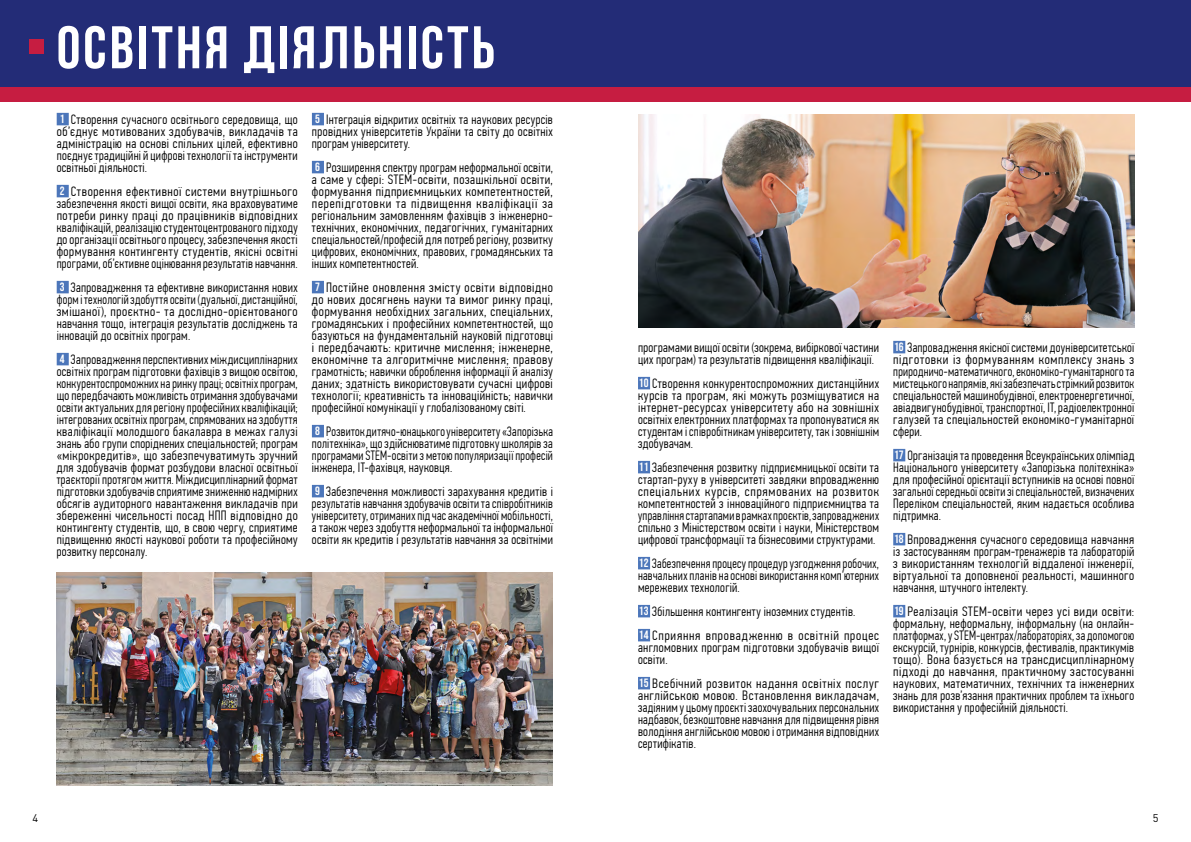
<style>
.page{position:relative;width:1191px;height:842px;background:#fff}
.page>*{position:absolute;margin:0;border:0;box-sizing:border-box;transform-origin:0 0}
.t1{font:60px "Bebas Neue Cyrillic";letter-spacing:.05em;color:#fff}
.t2{font:300 13.5px/12px "PF Din Text Comp Pro";letter-spacing:.025em;color:#000;text-align:justify}
.t3{font:300 13.5px/12px "PF Din Text Comp Pro";letter-spacing:.025em;color:#000;text-align:justify;scale:1.07 1}
.t4{font:300 13.5px/12px "PF Din Text Comp Pro";letter-spacing:.025em;color:#000;text-align:justify;scale:1.06 1}
.t5{font:300 13.5px/12px "PF Din Text Comp Pro";letter-spacing:.025em;color:#000;text-align:justify;scale:.95 1}
.t6{font:11px "DIN Pro";color:#000}
.s1{font-family:"Bebas Neue";font-weight:400;font-size:12px;color:#fff}
</style>
<div class="page">
<div style="left:0;top:0;width:1191px;height:88px;background:#232c77"></div>
<div style="left:0;top:88px;width:1191px;height:14px;background:#c61d41"></div>
<div style="left:57px;top:113px;width:12px;height:12px;background:#4c76ba"></div>
<div style="left:57px;top:185px;width:12px;height:12px;background:#4c76ba"></div>
<div style="left:57px;top:281px;width:12px;height:12px;background:#4c76ba"></div>
<div style="left:57px;top:353px;width:12px;height:12px;background:#4c76ba"></div>
<div style="left:312px;top:113px;width:12px;height:12px;background:#4c76ba"></div>
<div style="left:312px;top:161px;width:12px;height:12px;background:#4c76ba"></div>
<div style="left:312px;top:281px;width:12px;height:12px;background:#4c76ba"></div>
<div style="left:312px;top:425px;width:12px;height:12px;background:#4c76ba"></div>
<div style="left:312px;top:485px;width:12px;height:12px;background:#4c76ba"></div>
<div style="left:638px;top:377px;width:12px;height:12px;background:#4c76ba"></div>
<div style="left:638px;top:461px;width:12px;height:12px;background:#4c76ba"></div>
<div style="left:638px;top:557px;width:12px;height:12px;background:#4c76ba"></div>
<div style="left:638px;top:605px;width:12px;height:12px;background:#4c76ba"></div>
<div style="left:638px;top:629px;width:12px;height:12px;background:#4c76ba"></div>
<div style="left:638px;top:677px;width:12px;height:12px;background:#4c76ba"></div>
<div style="left:893px;top:341px;width:12px;height:12px;background:#4c76ba"></div>
<div style="left:893px;top:449px;width:12px;height:12px;background:#4c76ba"></div>
<div style="left:893px;top:533px;width:12px;height:12px;background:#4c76ba"></div>
<div style="left:893px;top:605px;width:12px;height:12px;background:#4c76ba"></div>
<img style="left:57px;top:573px;width:496px;height:212px">
<img style="left:638px;top:115px;width:496px;height:212px">
<div style="left:29px;top:40px;width:14px;height:14px;background:#c61d41"></div>
<h1 class="t1" style="left:57px;top:14px;width:439px">ОСВІТНЯ ДІЯЛЬНІСТЬ</h1>
<p class="t2" style="left:57px;top:113px;width:242px"><span class="s1">1</span> Створення сучасного освітнього середовища, що об’єднує мотивованих здобувачів, викладачів та адміністрацію на основі спільних цілей, ефективно поєднує традиційні й цифрові технології та інструменти освітньої діяльності.</p>
<p class="t3" style="left:57px;top:185px;width:227px"><span class="s1">2</span> Створення ефективної системи внутрішнього забезпечення якості вищої освіти, яка враховуватиме потреби ринку праці до працівників відповідних кваліфікацій, реалізацію студентоцентрованого підходу до організації освітнього процесу, забезпечення якості формування контингенту студентів, якісні освітні програми, об’єктивне оцінювання результатів навчання.</p>
<p class="t2" style="left:57px;top:281px;width:242px"><span class="s1">3</span> Запровадження та ефективне використання нових форм і технологій здобуття освіти (дуальної, дистанційної, змішаної), проєктно- та дослідно-орієнтованого навчання тощо, інтеграція результатів досліджень та інновацій до освітніх програм.</p>
<p class="t2" style="left:57px;top:353px;width:242px"><span class="s1">4</span> Запровадження перспективних міждисциплінарних освітніх програм підготовки фахівців з вищою освітою, конкурентоспроможних на ринку праці; освітніх програм, що передбачають можливість отримання здобувачами освіти актуальних для регіону професійних кваліфікацій; інтегрованих освітніх програм, спрямованих на здобуття кваліфікації молодшого бакалавра в межах галузі знань або групи споріднених спеціальностей; програм «мікрокредитів», що забезпечуватимуть зручний для здобувачів формат розбудови власної освітньої траєкторії протягом життя. Міждисциплінарний формат підготовки здобувачів сприятиме зниженню надмірних обсягів аудиторного навантаження викладачів при збереженні чисельності посад НПП відповідно до контингенту студентів, що, в свою чергу, сприятиме підвищенню якості наукової роботи та професійному розвитку персоналу.</p>
<p class="t2" style="left:312px;top:113px;width:242px"><span class="s1">5</span> Інтеграція відкритих освітніх та наукових ресурсів провідних університетів України та світу до освітніх програм університету.</p>
<p class="t2" style="left:312px;top:161px;width:242px"><span class="s1">6</span> Розширення спектру програм неформальної освіти, а саме у сфері: STEM-освіти, позашкільної освіти, формування підприємницьких компетентностей, перепідготовки та підвищення кваліфікації за регіональним замовленням фахівців з інженерно&shy;технічних, економічних, педагогічних, гуманітарних спеціальностей/професій для потреб регіону, розвитку цифрових, економічних, правових, громадянських та інших компетентностей.</p>
<p class="t3" style="left:312px;top:281px;width:227px"><span class="s1">7</span> Постійне оновлення змісту освіти відповідно до нових досягнень науки та вимог ринку праці, формування необхідних загальних, спеціальних, громадянських і професійних компетентностей, що базуються на фундаментальній науковій підготовці і передбачають: критичне мислення; інженерне, економічне та алгоритмічне мислення; правову грамотність; навички оброблення інформації й аналізу даних; здатність використовувати сучасні цифрові технології; креативність та інноваційність; навички професійної комунікації у глобалізованому світі.</p>
<p class="t5" style="left:312px;top:425px;width:255px"><span class="s1">8</span> Розвиток дитячо-юнацького університету «Запорізька політехніка», що здійснюватиме підготовку школярів за програмами STEM-освіти з метою популяризації професій інженера, ІТ-фахівця, науковця.</p>
<p class="t2" style="left:312px;top:485px;width:242px"><span class="s1">9</span> Забезпечення можливості зарахування кредитів і результатів навчання здобувачів освіти та співробітників університету, отриманих під час академічної мобільності, а також через здобуття неформальної та інформальної освіти як кредитів і результатів навчання за освітніми</p>
<p class="t2" style="left:638px;top:341px;width:242px">програмами вищої освіти (зокрема, вибіркової частини цих програм) та результатів підвищення кваліфікації.</p>
<p class="t2" style="left:638px;top:377px;width:242px"><span class="s1">10</span> Створення конкурентоспроможних дистанційних курсів та програм, які можуть розміщуватися на інтернет-ресурсах університету або на зовнішніх освітніх електронних платформах та пропонуватися як студентам і співробітникам університету, так і зовнішнім здобувачам.</p>
<p class="t2" style="left:638px;top:461px;width:242px"><span class="s1">11</span> Забезпечення розвитку підприємницької освіти та стартап-руху в університеті завдяки впровадженню спеціальних курсів, спрямованих на розвиток компетентностей з інноваційного підприємництва та управління стартапами в рамках проєктів, запроваджених спільно з Міністерством освіти і науки, Міністерством цифрової трансформації та бізнесовими структурами.</p>
<p class="t5" style="left:638px;top:557px;width:255px"><span class="s1">12</span> Забезпечення процесу процедур узгодження робочих, навчальних планів на основі використання комп’ютерних мережевих технологій.</p>
<p class="t2" style="left:639px;top:599px;width:242px;line-height:24px"><span class="s1">13</span> Збільшення контингенту іноземних студентів.<br><span class="s1">14</span> Сприяння впровадженню в освітній процес</p>
<p class="t2" style="left:638px;top:641px;width:242px">англомовних програм підготовки здобувачів вищої освіти.</p>
<p class="t3" style="left:638px;top:677px;width:227px"><span class="s1">15</span> Всебічний розвиток надання освітніх послуг англійською мовою. Встановлення викладачам, задіяним у цьому проєкті заохочувальних персональних надбавок, безкоштовне навчання для підвищення рівня володіння англійською мовою і отримання відповідних сертифікатів.</p>
<p class="t2" style="left:893px;top:341px;width:242px"><span class="s1">16</span> Запровадження якісної системи доуніверситетської підготовки із формуванням комплексу знань з природничо-математичного, економіко-гуманітарного та мистецького напрямів, які забезпечать стрімкий розвиток спеціальностей машинобудівної, електроенергетичної, авіадвигунобудівної, транспортної, ІТ, радіоелектронної галузей та спеціальностей економіко-гуманітарної сфери.</p>
<p class="t2" style="left:893px;top:449px;width:242px"><span class="s1">17</span> Організація та проведення Всеукраїнських олімпіад Національного університету «Запорізька політехніка» для професійної орієнтації вступників на основі повної загальної середньої освіти зі спеціальностей, визначених Переліком спеціальностей, яким надається особлива підтримка.</p>
<p class="t2" style="left:893px;top:533px;width:242px"><span class="s1">18</span> Впровадження сучасного середовища навчання із застосуванням програм-тренажерів та лабораторій з використанням технологій віддаленої інженерії, віртуальної та доповненої реальності, машинного навчання, штучного інтелекту.</p>
<p class="t4" style="left:893px;top:605px;width:229px"><span class="s1">19</span> Реалізація STEM-освіти через усі види освіти: формальну, неформальну, інформальну (на онлайн&shy;платформах, у STEM-центрах/лабораторіях, за допомогою екскурсій, турнірів, конкурсів, фестивалів, практикумів тощо). Вона базується на трансдисциплінарному підході до навчання, практичному застосуванні наукових, математичних, технічних та інженерних знань для розв’язання практичних проблем та їхнього використання у професійній діяльності.</p>
<p class="t6" style="left:33px;top:811px;width:7px">4</p>
<p class="t6" style="left:1152px;top:811px;width:7px">5</p>
</div>
